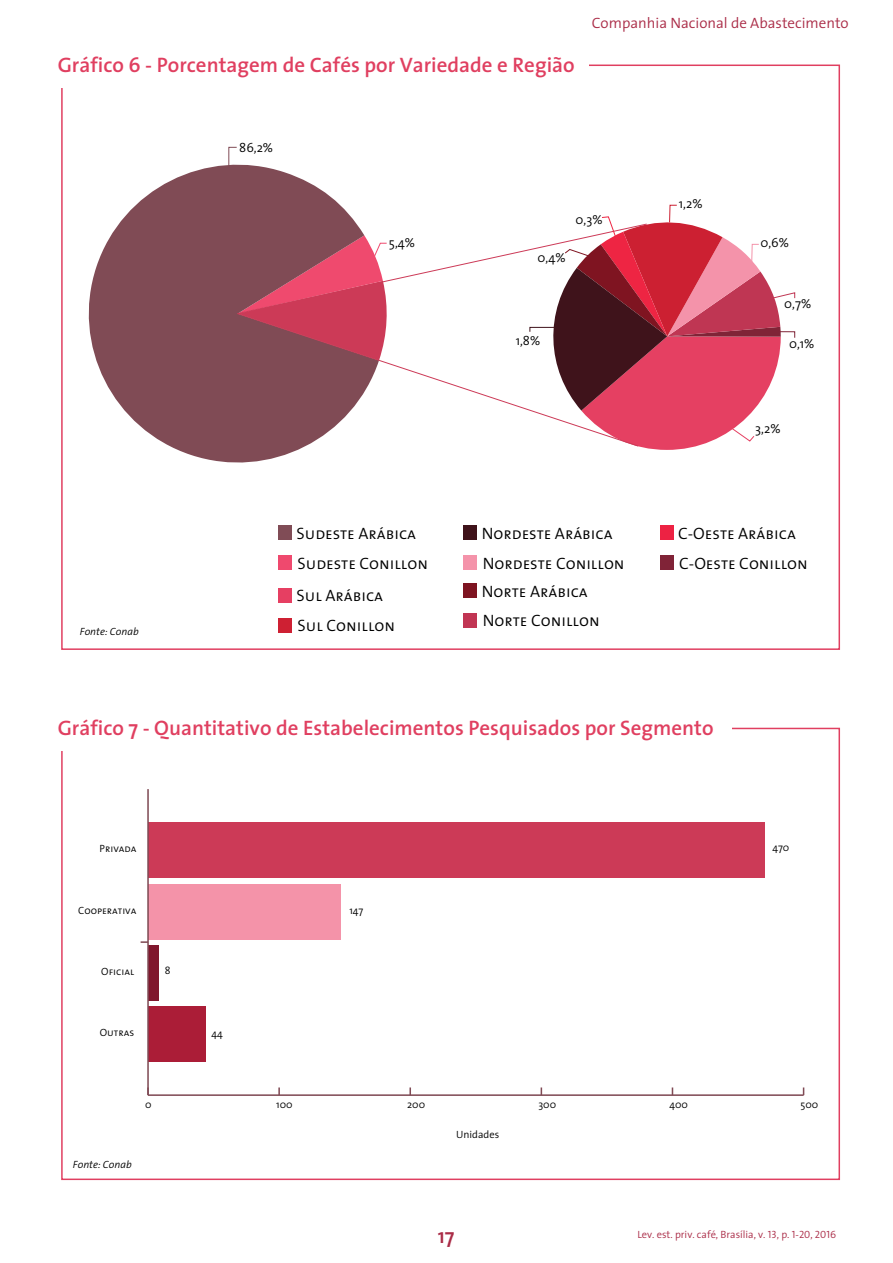
<style>
.page{position:relative;width:893px;height:1263px;background:#fff}
.page>*{position:absolute;margin:0;border:0;box-sizing:border-box;transform-origin:0 0}
.t1{font:600 21px "The Sans 6";color:#e03f60}
.t2{font:600 21px "The Sans 6";color:#aa2c47}
.t3{font:16.5px/29.7px "The Sans 4 Semi Light Caps";color:#000}
.t4{font:300 15px "The Sans 4";color:#aa2c47}
.t5{font:300 12.9px "The Sans 4";color:#000}
.t6{font:300 10.5px "The Sans 4";color:#aa2c47}
.t7{font:300 10.5px "The Sans 4";color:#000}
.t8{font:10.5px "The Sans 4 Semi Light Caps";color:#000}
.t9{font:italic 300 10.5px "The Sans 4";color:#000}
.s1{font-family:"The Sans 4 Semi Light Caps";font-weight:400}
</style>
<div class="page">
<svg style="left:88px;top:164px;width:268px;height:299px;fill:#804b55"></svg>
<svg style="left:234px;top:223px;width:295px;height:224px"></svg>
<svg style="left:529px;top:204px;width:267px;height:246px"></svg>
<svg style="left:228px;top:146px;width:10px;height:24px"></svg>
<svg style="left:238px;top:235px;width:151px;height:125px;background:#b44e63"></svg>
<div style="left:278px;top:555px;width:14px;height:15px;background:#ef496e"></div>
<div style="left:278px;top:525px;width:14px;height:15px;background:#804c56"></div>
<div style="left:278px;top:618px;width:14px;height:14px;background:#ce2033"></div>
<div style="left:278px;top:588px;width:14px;height:14px;background:#e63f62"></div>
<div style="left:463px;top:555px;width:14px;height:15px;background:#f493aa"></div>
<div style="left:463px;top:525px;width:14px;height:15px;background:#3f121a"></div>
<div style="left:463px;top:613px;width:14px;height:14px;background:#c13553"></div>
<div style="left:463px;top:583px;width:14px;height:15px;background:#7e1421"></div>
<div style="left:660px;top:555px;width:13px;height:15px;background:#802337"></div>
<div style="left:660px;top:525px;width:13px;height:15px;background:#ed2243"></div>
<div style="left:148px;top:1006px;width:58px;height:55px;background:#ab1d37"></div>
<div style="left:148px;top:945px;width:11px;height:55px;background:#80172d"></div>
<div style="left:148px;top:884px;width:193px;height:55px;background:#f493a9"></div>
<div style="left:148px;top:823px;width:616px;height:55px;background:#cc3a57"></div>
<hr style="left:148px;top:1094px;width:656px;height:2px;background:#804b55">
<svg style="left:278px;top:1087px;width:2px;height:8px"></svg>
<svg style="left:409px;top:1087px;width:2px;height:8px"></svg>
<hr style="left:147px;top:789px;width:2px;height:306px;background:#804b55">
<svg style="left:141px;top:941px;width:7px;height:2px"></svg>
<p class="t1" style="left:58px;top:47px;width:518px">Gráfico 6 - Porcentagem de Cafés por Variedade e Região</p>
<p class="t4" style="left:592px;top:10px;width:258px">Companhia Nacional de Abastecimento</p>
<p class="t5" style="left:239px;top:136px;width:36px">86,2%</p>
<p class="t5" style="left:679px;top:193px;width:25px">1,2%</p>
<p class="t9" style="left:80px;top:623px;width:60px">Fonte: Conab</p>
<p class="t5" style="left:389px;top:232px;width:28px">5,4%</p>
<p class="t3" style="left:297px;top:518px;width:133px">Sudeste Arábica<br>Sudeste Conillon</p>
<p class="t3" style="left:297px;top:580px;width:100px">Sul Arábica<br>Sul Conillon</p>
<p class="t5" style="left:538px;top:247px;width:30px">0,4%</p>
<p class="t5" style="left:575px;top:209px;width:29px">0,3%</p>
<p class="t5" style="left:516px;top:329px;width:26px">1,8%</p>
<p class="t3" style="left:482px;top:518px;width:144px">Nordeste Arábica<br>Nordeste Conillon</p>
<p class="t3" style="left:482px;top:576px;width:119px">Norte Arábica<br>Norte Conillon</p>
<p class="t5" style="left:760px;top:232px;width:30px">0,6%</p>
<p class="t5" style="left:784px;top:293px;width:29px">0,7%</p>
<p class="t5" style="left:789px;top:333px;width:27px">0,1%</p>
<p class="t5" style="left:755px;top:418px;width:27px">3,2%</p>
<p class="t3" style="left:678px;top:518px;width:131px">C-Oeste Arábica<br>C-Oeste Conillon</p>
<p class="t1" style="left:58px;top:710px;width:657px">Gráfico 7 - Quantitativo de Estabelecimentos Pesquisados por Segmento</p>
<p class="t8" style="left:100px;top:840px;width:38px">Privada</p>
<p class="t8" style="left:78px;top:901px;width:60px">Cooperativa</p>
<p class="t8" style="left:101px;top:962px;width:34px">Oficial</p>
<p class="t7" style="left:165px;top:962px;width:7px">8</p>
<p class="t8" style="left:100px;top:1024px;width:36px">Outras</p>
<p class="t7" style="left:211px;top:1025px;width:13px">44</p>
<p class="t7" style="left:349px;top:902px;width:16px">147</p>
<p class="t7" style="left:772px;top:839px;width:18px">470</p>
<p class="t7" style="left:145px;top:1096px;width:8px">0</p>
<p class="t7" style="left:276px;top:1096px;width:18px">100</p>
<p class="t7" style="left:407px;top:1096px;width:19px">200</p>
<p class="t7" style="left:538px;top:1096px;width:19px">300</p>
<p class="t7" style="left:669px;top:1096px;width:20px">400</p>
<p class="t7" style="left:801px;top:1096px;width:19px">500</p>
<p class="t9" style="left:73px;top:1155px;width:60px">Fonte: Conab</p>
<p class="t7" style="left:456px;top:1125px;width:45px">Unidades</p>
<p class="t2" style="left:438px;top:1218px;width:18px">17</p>
<p class="t6" style="left:637px;top:1226px;width:200px">Lev. est. priv. café, Brasília, v. <span class="s1">13,</span> p. <span class="s1">1-20</span>, <span class="s1">2016</span></p>
</div>
